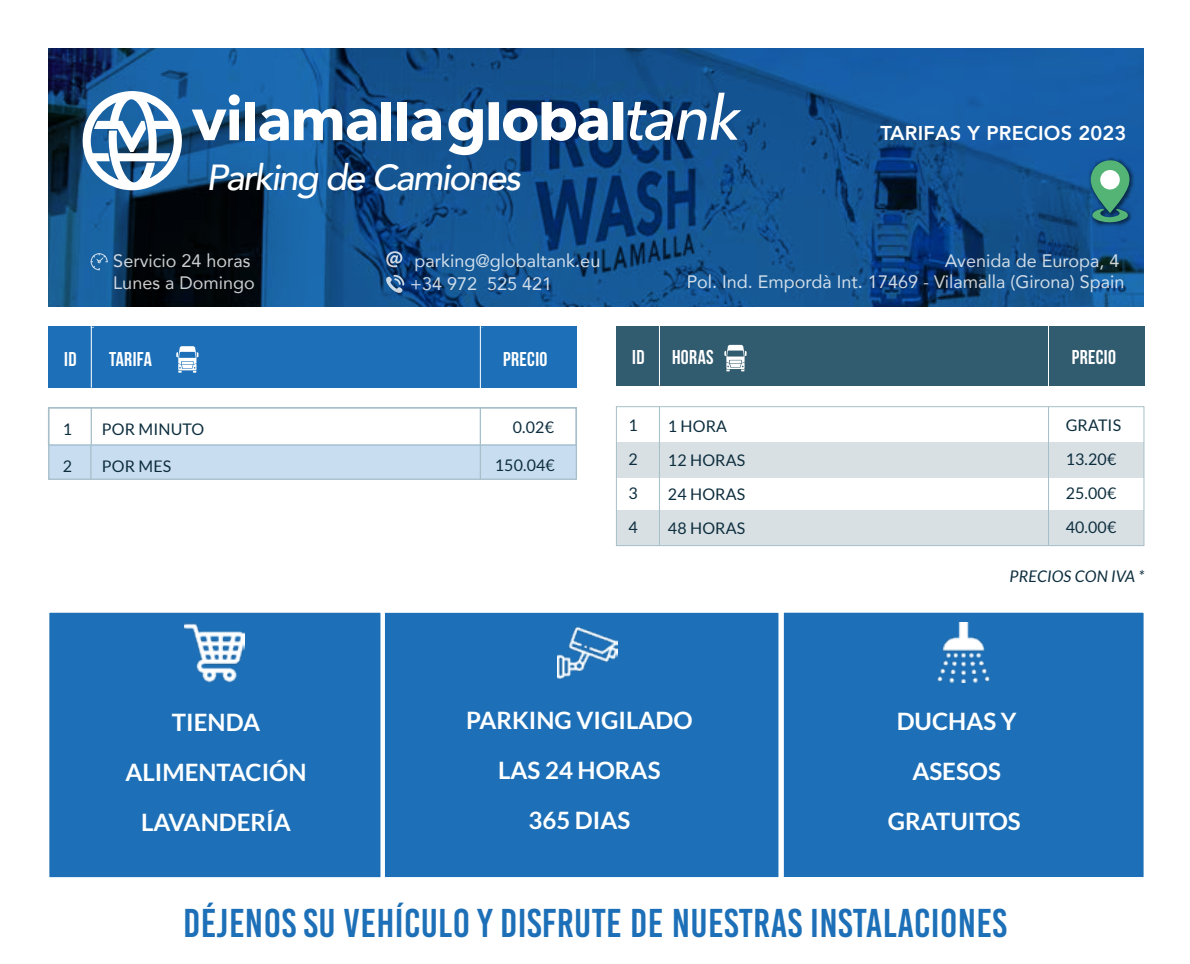
<style>
.page{position:relative;width:1190px;height:964px;background:#fff}
.page>*{position:absolute;margin:0;border:0;box-sizing:border-box;transform-origin:0 0}
.t1{font:40px "Bebas Kai";letter-spacing:.01em;color:#1d70b7}
.t2{font:italic 500 36.2px "Avenir";letter-spacing:-.05em;color:#fff}
.t3{font:700 24px/50px "Lato";color:#fff;text-align:center}
.t4{font:700 20px "Bebas Neue";letter-spacing:.02em;color:#fff}
.t5{font:800 20px "Avenir";letter-spacing:.01em;color:#fff}
.t6{font:18px/21.6px "Avenir";color:#fff;text-align:right}
.t7{font:16px/34px "Lato";letter-spacing:.01em;color:#0d2e3e}
.t8{font:italic 16px "Lato";letter-spacing:.01em;color:#0d2e3e}
</style>
<div class="page">
<svg style="left:48px;top:48px;width:1096px;height:259px;background:#114c86"></svg>
<div style="left:617px;top:443px;width:527px;height:35px;background:#d9e0e4"></div>
<div style="left:617px;top:510px;width:527px;height:36px;background:#d9e0e4"></div>
<div style="left:616px;top:406px;width:528px;height:140px;border:1px solid #a7bfc9"></div>
<div style="left:616px;top:327px;width:529px;height:59px;background:#315b6e"></div>
<hr style="left:659px;top:325px;width:1px;height:61px;background:#fff">
<hr style="left:1048px;top:326px;width:1px;height:61px;background:#fff">
<hr style="left:659px;top:407px;width:1px;height:139px;background:#a7bfc9">
<hr style="left:1048px;top:407px;width:1px;height:139px;background:#a7bfc9">
<svg style="left:385px;top:275px;width:19px;height:19px"></svg>
<svg style="left:386px;top:251px;width:16px;height:16px"></svg>
<svg style="left:91px;top:253px;width:17px;height:18px"></svg>
<svg style="left:448px;top:108px;width:35px;height:47px"></svg>
<div style="left:489px;top:102px;width:10px;height:38px;background:#fff"></div>
<svg style="left:503px;top:102px;width:105px;height:39px"></svg>
<div style="left:613px;top:102px;width:10px;height:38px;background:#fff"></div>
<svg style="left:627px;top:93px;width:114px;height:48px"></svg>
<svg style="left:83px;top:91px;width:99px;height:99px"></svg>
<svg style="left:192px;top:94px;width:48px;height:46px"></svg>
<div style="left:245px;top:102px;width:10px;height:38px;background:#fff"></div>
<svg style="left:259px;top:109px;width:117px;height:32px"></svg>
<div style="left:382px;top:102px;width:9px;height:38px;background:#fff"></div>
<div style="left:397px;top:102px;width:10px;height:38px;background:#fff"></div>
<svg style="left:412px;top:109px;width:29px;height:32px"></svg>
<div style="left:383px;top:611px;width:397px;height:268px;background:#1d70b7;border:2px solid #fff"></div>
<div style="left:782px;top:611px;width:363px;height:268px;background:#1d70b7;border:2px solid #fff"></div>
<div style="left:48px;top:611px;width:334px;height:268px;background:#1d70b7;border:2px solid #fff"></div>
<img style="left:1087px;top:157px;width:48px;height:70px">
<svg style="left:1088px;top:159px;width:43px;height:64px;background:#34827c"></svg>
<div style="left:1100px;top:170px;width:20px;height:20px;background:#fff;border-radius:50%"></div>
<img style="left:557px;top:626px;width:60px;height:53px">
<img style="left:937px;top:622px;width:53px;height:60px">
<img style="left:185px;top:623px;width:60px;height:59px">
<svg style="left:724px;top:345px;width:23px;height:26px"></svg>
<div style="left:48px;top:407px;width:529px;height:39px;border:1px solid #a7bfc9"></div>
<div style="left:48px;top:328px;width:528px;height:60px;background:#1d70b8"></div>
<hr style="left:91px;top:327px;width:1px;height:61px;background:#fff">
<hr style="left:480px;top:328px;width:1px;height:61px;background:#fff">
<hr style="left:91px;top:408px;width:1px;height:37px;background:#a7bfc9">
<hr style="left:480px;top:408px;width:1px;height:37px;background:#a7bfc9">
<div style="left:48px;top:445px;width:528px;height:35px;background:#c9ddf0"></div>
<svg style="left:176px;top:346px;width:22px;height:27px"></svg>
<hr style="left:480px;top:445px;width:1px;height:34px;background:#a7bfc9">
<div style="left:48px;top:407px;width:529px;height:73px;border:1px solid #a7bfc9"></div>
<hr style="left:90px;top:446px;width:2px;height:34px;background:#a7bfc9">
<p class="t5" style="left:880px;top:117px;width:247px">TARIFAS Y PRECIOS 2023</p>
<h2 class="t2" style="left:206px;top:155px;width:316px">Parking de Camiones</h2>
<p class="t6" style="left:113px;top:250px;width:139px">Servicio 24 horas</p>
<p class="t6" style="left:415px;top:250px;width:187px">parking@globaltank.eu</p>
<p class="t6" style="left:113px;top:271px;width:143px">Lunes a Domingo</p>
<p class="t6" style="left:410px;top:272px;width:144px">+34 972 525 421</p>
<p class="t6" style="left:687px;top:249px;width:439px">Avenida de Europa, 4<br>Pol. Ind. Empordà Int. 17469 - Vilamalla (Girona) Spain</p>
<p class="t4" style="left:103px;top:347px;width:58px">MINUTOS</p>
<p class="t4" style="left:64px;top:348px;width:16px">IDID</p>
<p class="t4" style="left:109px;top:348px;width:45px">TARIFA</p>
<p class="t4" style="left:503px;top:348px;width:46px">PRECIO</p>
<p class="t4" style="left:505px;top:348px;width:46px">PRECIO</p>
<p class="t4" style="left:632px;top:346px;width:14px">ID</p>
<p class="t4" style="left:672px;top:346px;width:43px">HORAS</p>
<p class="t4" style="left:1072px;top:346px;width:46px">PRECIO</p>
<p class="t7" style="left:63px;top:412px;width:11px">1</p>
<p class="t7" style="left:102px;top:412px;width:104px">POR MINUTO</p>
<p class="t7" style="left:513px;top:410px;width:43px">0.02€</p>
<p class="t7" style="left:63px;top:449px;width:11px">2</p>
<p class="t7" style="left:102px;top:449px;width:71px">POR MES</p>
<p class="t7" style="left:495px;top:448px;width:62px">150.04€</p>
<p class="t7" style="left:629px;top:408px;width:11px;text-align:justify">1<br>2<br>3<br>4</p>
<p class="t7" style="left:1066px;top:408px;width:57px">GRATIS<br>13.20€<br>25.00€<br>40.00€</p>
<p class="t7" style="left:668px;top:409px;width:79px">1 HORA<br>12 HORAS<br>24 HORAS<br>48 HORAS</p>
<p class="t8" style="left:1010px;top:568px;width:136px">PRECIOS CON IVA *</p>
<h3 class="t3" style="left:466px;top:694px;width:228px">PARKING VIGILADO<br>LAS 24 HORAS<br>365 DIAS</h3>
<h3 class="t3" style="left:125px;top:697px;width:183px">TIENDA<br>ALIMENTACIÓN<br>LAVANDERÍA</h3>
<h3 class="t3" style="left:888px;top:696px;width:135px">DUCHAS Y<br>ASESOS<br>GRATUITOS</h3>
<h1 class="t1" style="left:183px;top:902px;width:825px">DÉJENOS SU VEHÍCULO Y DISFRUTE DE NUESTRAS INSTALACIONES</h1>
</div>
